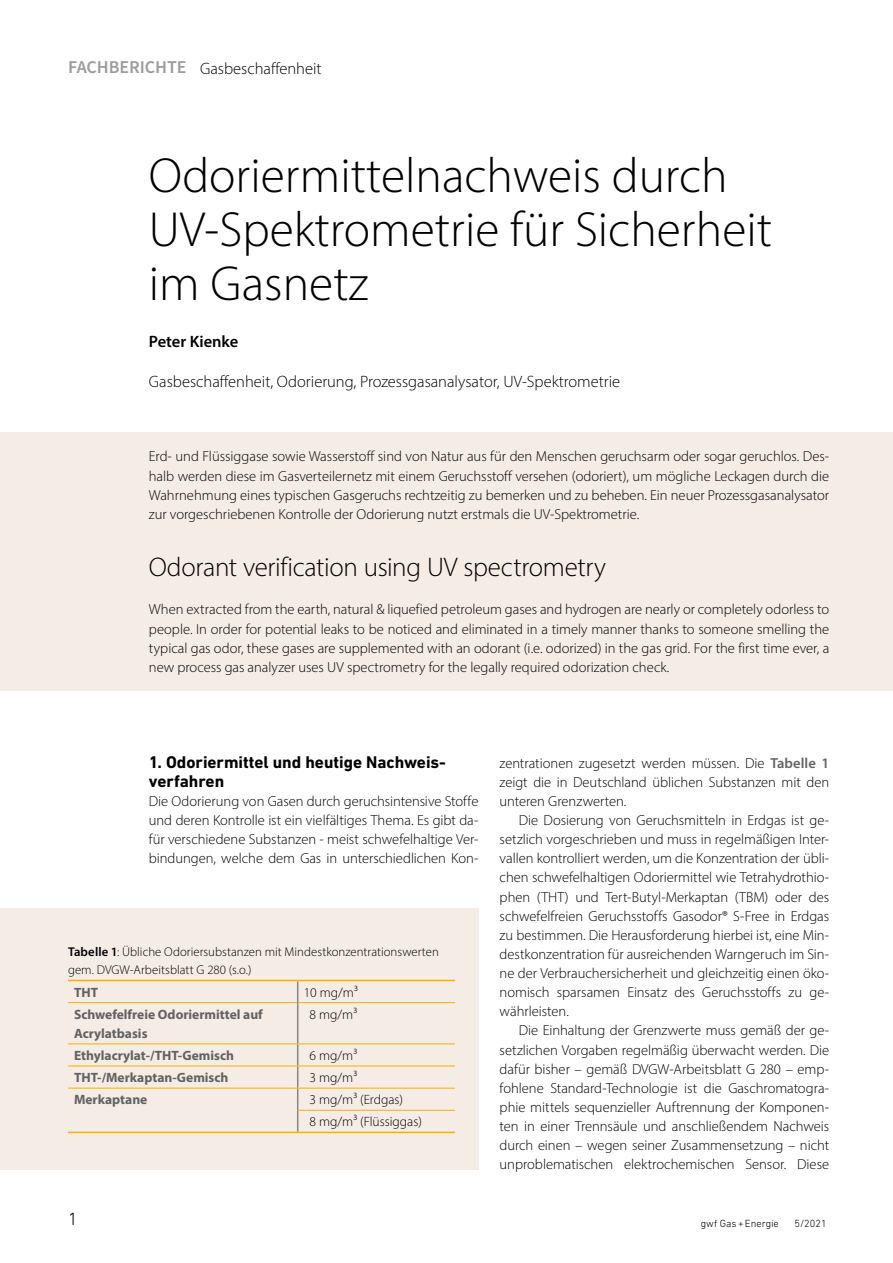
<style>
.page{position:relative;width:893px;height:1263px;background:#fff}
.page>*{position:absolute;margin:0;border:0;box-sizing:border-box;transform-origin:0 0}
.t1{font:300 49.5px/54px "Myriad Pro";color:#000}
.t2{font:300 27px "Myriad Pro";letter-spacing:-.01em;color:#000}
.t3{font:300 18px "DIN Next LT Pro";color:#000}
.t4{font:700 17.25px/19.2px "DIN Next LT Pro";color:#000}
.t5{font:300 16.5px "Myriad Pro";color:#000}
.t6{font:600 16.5px "Myriad Pro";letter-spacing:-.005em;color:#000}
.t7{font:300 14.55px/19.2px "Myriad Pro";color:#000;text-align:justify}
.t8{font:700 13.5px/19.2px "Myriad Pro";color:#626261}
.t9{font:300 13.5px/22.2px "Myriad Pro";color:#000}
.t10{font:300 12.75px/18px "Myriad Pro";letter-spacing:.005em;color:#000}
.t11{font:300 10.5px "DIN Next LT Pro";color:#000}
.s1{font-family:"Source Sans Pro";font-weight:600;font-size:18px;color:#9c9c9d}
.s2{font-weight:600}
.s3{font-weight:600;color:#626261}
</style>
<div class="page">
<div style="left:0;top:432px;width:893px;height:259px;background:#f5ece6"></div>
<div style="left:0;top:908px;width:478px;height:261px;background:#f5ece6"></div>
<hr style="left:68px;top:1132px;width:230px;height:1px;background:#f9b000">
<hr style="left:68px;top:1002px;width:229px;height:1px;background:#f9b000">
<hr style="left:298px;top:1002px;width:157px;height:1px;background:#f9b000">
<svg style="left:297px;top:981px;width:1px;height:22px"></svg>
<hr style="left:297px;top:1003px;width:1px;height:40px;background:#868786">
<svg style="left:297px;top:1044px;width:1px;height:88px"></svg>
<hr style="left:68px;top:1043px;width:230px;height:1px;background:#f9b000">
<hr style="left:298px;top:1043px;width:157px;height:1px;background:#f9b000">
<hr style="left:68px;top:1066px;width:230px;height:1px;background:#f9b000">
<hr style="left:298px;top:1066px;width:157px;height:1px;background:#f9b000">
<hr style="left:68px;top:1088px;width:230px;height:1px;background:#f9b000">
<hr style="left:298px;top:1088px;width:157px;height:1px;background:#f9b000">
<hr style="left:298px;top:1110px;width:157px;height:1px;background:#f9b000">
<hr style="left:298px;top:1132px;width:157px;height:1px;background:#f9b000">
<hr style="left:68px;top:980px;width:230px;height:1px;background:#f9b000">
<hr style="left:298px;top:980px;width:157px;height:1px;background:#f9b000">
<p class="t5" style="left:68px;top:58px;width:255px"><span class="s1">FACHBERICHTE</span> Gasbeschaffenheit</p>
<h1 class="t1" style="left:149px;top:148px;width:625px">Odoriermittelnachweis durch<br>UV-Spektrometrie für Sicherheit im Gasnetz</h1>
<p class="t6" style="left:149px;top:330px;width:91px">Peter Kienke</p>
<p class="t5" style="left:149px;top:372px;width:473px">Gasbeschaffenheit, Odorierung, Prozessgasanalysator, UV-Spektrometrie</p>
<p class="t7" style="left:149px;top:447px;width:682px">Erd- und Flüssiggase sowie Wasserstoff sind von Natur aus für den Menschen geruchsarm oder sogar geruchlos. Des&shy;halb werden diese im Gasverteilernetz mit einem Geruchsstoff versehen (odoriert), um mögliche Leckagen durch die Wahrnehmung eines typischen Gasgeruchs rechtzeitig zu bemerken und zu beheben. Ein neuer Prozessgasanalysator zur vorgeschriebenen Kontrolle der Odorierung nutzt erstmals die UV-Spektrometrie.</p>
<h2 class="t2" style="left:149px;top:551px;width:459px">Odorant verification using UV spectrometry</h2>
<p class="t7" style="left:149px;top:600px;width:682px">When extracted from the earth, natural &amp; liquefied petroleum gases and hydrogen are nearly or completely odorless to people. In order for potential leaks to be noticed and eliminated in a timely manner thanks to someone smelling the typical gas odor, these gases are supplemented with an odorant (i.e. odorized) in the gas grid. For the first time ever, a new process gas analyzer uses UV spectrometry for the legally required odorization check.</p>
<p class="t4" style="left:149px;top:752px;width:299px">1. Odoriermittel und heutige Nachweis&shy;verfahren</p>
<p class="t7" style="left:149px;top:791px;width:331px">Die Odorierung von Gasen durch geruchsintensive Stoffe und deren Kontrolle ist ein vielfältiges Thema. Es gibt da&shy;für verschiedene Substanzen - meist schwefelhaltige Ver&shy;bindungen, welche dem Gas in unterschiedlichen Kon-</p>
<p class="t10" style="left:68px;top:942px;width:372px"><span class="s2">Tabelle 1</span>: Übliche Odoriersubstanzen mit Mindestkonzentrationswerten gem. DVGW-Arbeitsblatt G 280 (s.o.)</p>
<p class="t8" style="left:74px;top:982px;width:26px">THT</p>
<p class="t9" style="left:304px;top:981px;width:56px">10 mg/m³</p>
<p class="t8" style="left:74px;top:1004px;width:190px">Schwefelfreie Odoriermittel auf<br>Acrylatbasis</p>
<p class="t9" style="left:310px;top:1003px;width:49px">8 mg/m³</p>
<p class="t8" style="left:74px;top:1045px;width:162px">Ethylacrylat-/THT-Gemisch</p>
<p class="t9" style="left:310px;top:1044px;width:49px">6 mg/m³</p>
<p class="t8" style="left:74px;top:1067px;width:156px">THT-/Merkaptan-Gemisch</p>
<p class="t9" style="left:310px;top:1066px;width:49px">3 mg/m³</p>
<p class="t8" style="left:74px;top:1090px;width:75px">Merkaptane</p>
<p class="t9" style="left:310px;top:1088px;width:114px">3 mg/m³ (Erdgas)<br>8 mg/m³ (Flüssiggas)</p>
<p class="t7" style="left:500px;top:753px;width:331px">zentrationen zugesetzt werden müssen. Die <span class="s3">Tabelle 1 </span>zeigt die in Deutschland üblichen Substanzen mit den unteren Grenzwerten.</p>
<p class="t7" style="left:500px;top:810px;width:331px;text-indent:19px">Die Dosierung von Geruchsmitteln in Erdgas ist ge&shy;setzlich vorgeschrieben und muss in regelmäßigen Inter&shy;vallen kontrolliert werden, um die Konzentration der übli&shy;chen schwefelhaltigen Odoriermittel wie Tetrahydrothio&shy;phen (THT) und Tert-Butyl-Merkaptan (TBM) oder des schwefelfreien Geruchsstoffs Gasodor® S-Free in Erdgas zu bestimmen. Die Herausforderung hierbei ist, eine Min&shy;destkonzentration für ausreichenden Warngeruch im Sin&shy;ne der Verbrauchersicherheit und gleichzeitig einen öko&shy;nomisch sparsamen Einsatz des Geruchsstoffs zu ge&shy;währleisten.</p>
<p class="t7" style="left:500px;top:1021px;width:331px;text-indent:19px">Die Einhaltung der Grenzwerte muss gemäß der ge&shy;setzlichen Vorgaben regelmäßig überwacht werden. Die dafür bisher – gemäß DVGW-Arbeitsblatt G 280 – emp&shy;fohlene Standard-Technologie ist die Gaschromatogra&shy;phie mittels sequenzieller Auftrennung der Komponen&shy;ten in einer Trennsäule und anschließendem Nachweis durch einen – wegen seiner Zusammensetzung – nicht unproblematischen elektrochemischen Sensor. Diese</p>
<p class="t3" style="left:68px;top:1209px;width:11px">1</p>
<p class="t11" style="left:701px;top:1217px;width:80px">gwf Gas+Energie</p>
<p class="t11" style="left:794px;top:1217px;width:34px">5/2021</p>
</div>
